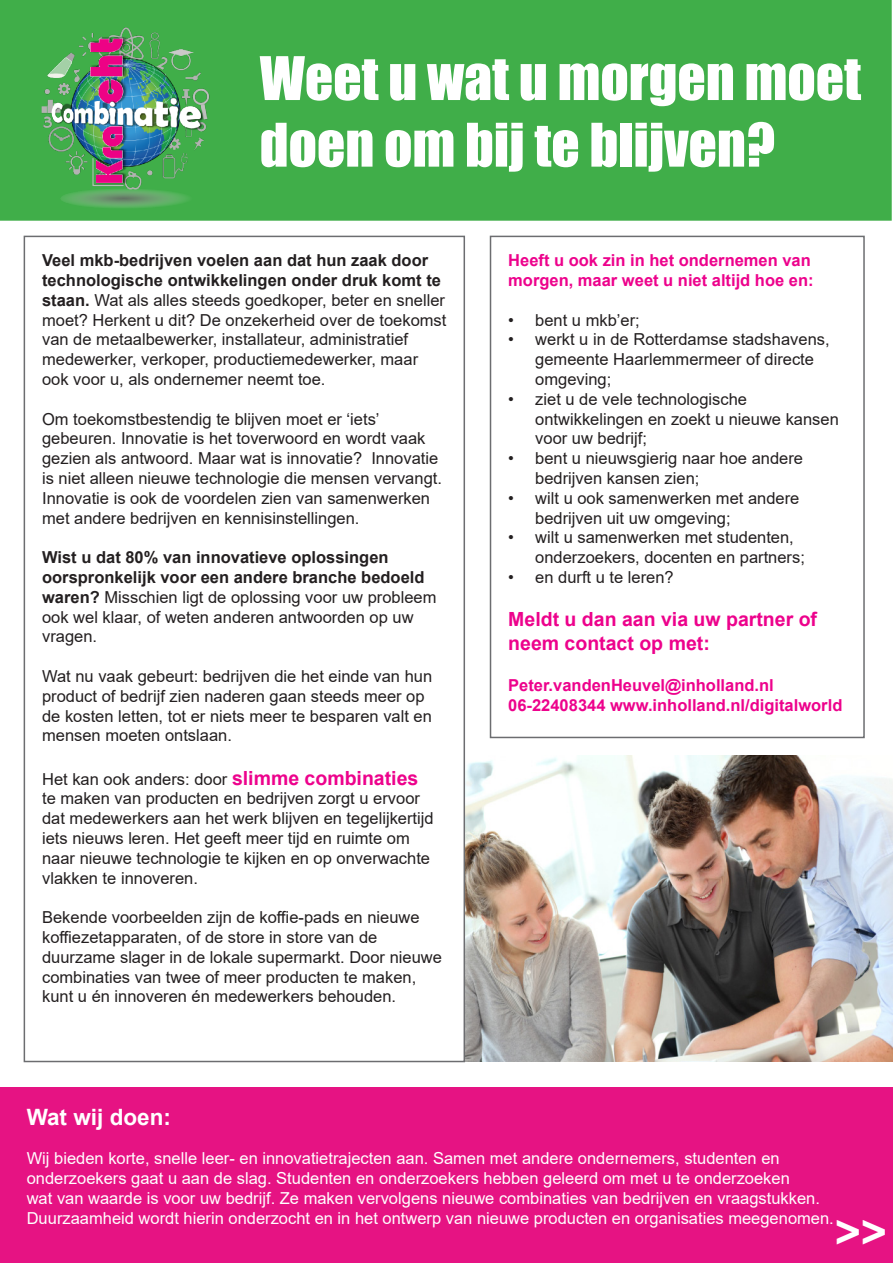
<style>
.page{position:relative;width:893px;height:1263px;background:#fff}
.page>*{position:absolute;margin:0;border:0;box-sizing:border-box;transform-origin:0 0}
.t1{font:55.5px/66.6px "Impact";color:#fff}
.t2{font:700 45px "Arial";color:#fff}
.t3{font:700 22.5px "Arial";color:#fff}
.t4{font:700 19.5px/23.4px "Arial";color:#ed028c}
.t5{font:16.5px/19.8px "Arial";color:#231f20}
.t6{font:16.5px/19.8px "Arial";color:#fff}
.t7{font:700 16.5px/19.8px "Arial";color:#ed028c}
.s1{font-weight:700}
.s2{font-weight:700;font-size:19.5px;color:#ed028c}
</style>
<div class="page">
<div style="left:0;top:0;width:892px;height:221px;background:#40ae49"></div>
<div style="left:0;top:1087px;width:893px;height:176px;background:#e61383"></div>
<img style="left:24px;top:1px;width:204px;height:220px">
<img style="left:465px;top:755px;width:428px;height:306px">
<div style="left:24px;top:236px;width:441px;height:826px;border:2px solid #6c6d70"></div>
<div style="left:490px;top:236px;width:375px;height:502px;border:2px solid #6c6d70"></div>
<p class="t1" style="left:260px;top:43px;width:603px">Weet u wat u morgen moet doen om bij te blijven?</p>
<p class="t5" style="left:42px;top:250px;width:406px"><span class="s1">Veel mkb-bedrijven voelen aan dat hun zaak door technologische ontwikkelingen onder druk komt te staan.</span> Wat als alles steeds goedkoper, beter en sneller moet? Herkent u dit? De onzekerheid over de toekomst van de metaalbewerker, installateur, administratief medewerker, verkoper, productiemedewerker, maar ook voor u, als ondernemer neemt toe.</p>
<p class="t5" style="left:42px;top:409px;width:401px">Om toekomstbestendig te blijven moet er ‘iets’ gebeuren. Innovatie is het toverwoord en wordt vaak gezien als antwoord. Maar wat is innovatie? Innovatie is niet alleen nieuwe technologie die mensen vervangt.<br>Innovatie is ook de voordelen zien van samenwerken met andere bedrijven en kennisinstellingen.</p>
<p class="t5" style="left:42px;top:547px;width:396px"><span class="s1">Wist u dat 80% van innovatieve oplossingen oorspronkelijk voor een andere branche bedoeld waren?</span> Misschien ligt de oplossing voor uw probleem ook wel klaar, of weten anderen antwoorden op uw vragen.</p>
<p class="t5" style="left:42px;top:666px;width:392px">Wat nu vaak gebeurt: bedrijven die het einde van hun product of bedrijf zien naderen gaan steeds meer op de kosten letten, tot er niets meer te besparen valt en mensen moeten ontslaan.</p>
<p class="t5" style="left:42px;top:769px;width:393px">Het kan ook anders: door <span class="s2">slimme combinaties </span>te maken van producten en bedrijven zorgt u ervoor dat medewerkers aan het werk blijven en tegelijkertijd iets nieuws leren. Het geeft meer tijd en ruimte om naar nieuwe technologie te kijken en op onverwachte vlakken te innoveren.</p>
<p class="t5" style="left:42px;top:907px;width:401px">Bekende voorbeelden zijn de koffie-pads en nieuwe koffiezetapparaten, of de store in store van de duurzame slager in de lokale supermarkt. Door nieuwe combinaties van twee of meer producten te maken, kunt u én innoveren én medewerkers behouden.</p>
<p class="t7" style="left:508px;top:251px;width:307px">Heeft u ook zin in het ondernemen van morgen, maar weet u niet altijd hoe en:</p>
<p class="t5" style="left:508px;top:310px;width:133px">• bent u mkb’er;</p>
<p class="t5" style="left:535px;top:330px;width:296px;text-indent:-27px">• werkt u in de Rotterdamse stadshavens, gemeente Haarlemmermeer of directe omgeving;</p>
<p class="t5" style="left:535px;top:389px;width:305px;text-indent:-27px">• ziet u de vele technologische ontwikkelingen en zoekt u nieuwe kansen voor uw bedrijf;</p>
<p class="t5" style="left:535px;top:448px;width:269px;text-indent:-27px">• bent u nieuwsgierig naar hoe andere bedrijven kansen zien;</p>
<p class="t5" style="left:535px;top:488px;width:266px;text-indent:-27px">• wilt u ook samenwerken met andere bedrijven uit uw omgeving;</p>
<p class="t5" style="left:535px;top:528px;width:271px;text-indent:-27px">• wilt u samenwerken met studenten, onderzoekers, docenten en partners;</p>
<p class="t5" style="left:508px;top:567px;width:167px">• en durft u te leren?</p>
<p class="t4" style="left:508px;top:608px;width:310px">Meldt u dan aan via uw partner of neem contact op met:</p>
<p class="t7" style="left:508px;top:675px;width:336px">Peter.vandenHeuvel@inholland.nl<br>06-22408344 www.inholland.nl/digitalworld</p>
<p class="t3" style="left:27px;top:1101px;width:146px">Wat wij doen:</p>
<p class="t6" style="left:27px;top:1148px;width:809px">Wij bieden korte, snelle leer- en innovatietrajecten aan. Samen met andere ondernemers, studenten en onderzoekers gaat u aan de slag. Studenten en onderzoekers hebben geleerd om met u te onderzoeken<br>wat van waarde is voor uw bedrijf. Ze maken vervolgens nieuwe combinaties van bedrijven en vraagstukken.<br>Duurzaamheid wordt hierin onderzocht en in het ontwerp van nieuwe producten en organisaties meegenomen.</p>
<p class="t2" style="left:835px;top:1200px;width:54px">&gt;&gt;</p>
</div>
